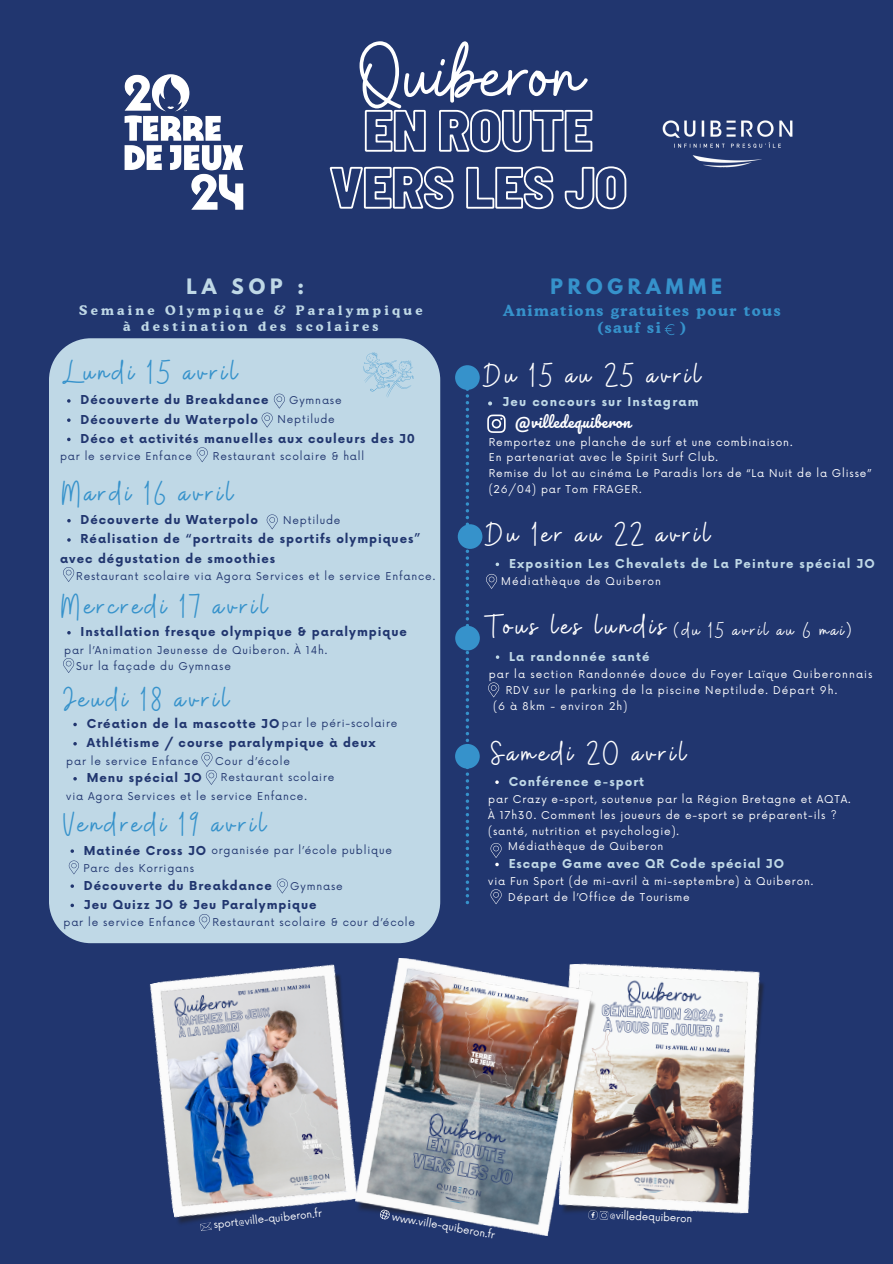
<style>
.page{position:relative;width:893px;height:1264px;background:#fff}
.page>*{position:absolute;margin:0;border:0;box-sizing:border-box;transform-origin:0 0}
.t1{font:93.3px "Buffalo";color:#fff}
.t2{font:33.9px "Buffalo";letter-spacing:.1em;color:#3692cb}
.t3{font:33.9px "Buffalo";letter-spacing:.1em;color:#fff}
.t4{font:22.5px "Buffalo";letter-spacing:.1em;color:#fff}
.t5{font:700 18.9px "League Spartan";letter-spacing:.255em;color:#3692cb}
.t6{font:700 18.9px "League Spartan";color:#bfd8e6}
.t7{font:700 15px "Cooper BT";letter-spacing:.1em;color:#3692cb}
.t8{font:15px "Pacifico";letter-spacing:.035em;color:#fff}
.t9{font:700 13.05px/16.4px "Cooper BT";letter-spacing:.255em;color:#bfd8e6;text-align:center}
.t10{font:700 12px "Now";letter-spacing:.08em;color:#21366f}
.t11{font:700 12px "Now";letter-spacing:.1em;color:#bfd8e6}
.t12{font:700 12px "Now";letter-spacing:.08em;color:#bfd8e6}
.t13{font:10.5px "Now";letter-spacing:.08em;color:#21366f}
.t14{font:10.5px/15.8px "Now";letter-spacing:.08em;color:#fff}
.t15{font:10.5px "Now";letter-spacing:.1em;color:#fff}
.t16{font:10.05px "Now";color:#fff}
</style>
<div class="page">
<div style="left:0;top:0;width:892px;height:1263px;background:#21366f"></div>
<div style="left:49px;top:338px;width:391px;height:605px;background:#bfd8e6"></div>
<img style="left:121px;top:940px;width:272px;height:284px">
<img style="left:599px;top:964px;width:165px;height:256px">
<img style="left:354px;top:956px;width:245px;height:280px">
<svg style="left:378px;top:1208px;width:13px;height:12px"></svg>
<svg style="left:588px;top:1209px;width:20px;height:10px"></svg>
<svg style="left:73px;top:722px;width:4px;height:4px"></svg>
<svg style="left:73px;top:742px;width:4px;height:3px"></svg>
<svg style="left:73px;top:777px;width:4px;height:3px"></svg>
<svg style="left:201px;top:752px;width:16px;height:32px"></svg>
<svg style="left:67px;top:631px;width:4px;height:3px"></svg>
<svg style="left:63px;top:658px;width:11px;height:15px"></svg>
<svg style="left:67px;top:399px;width:4px;height:3px"></svg>
<svg style="left:67px;top:418px;width:4px;height:4px"></svg>
<svg style="left:67px;top:437px;width:4px;height:4px"></svg>
<svg style="left:197px;top:447px;width:11px;height:15px"></svg>
<svg style="left:261px;top:393px;width:24px;height:34px"></svg>
<svg style="left:67px;top:519px;width:4px;height:3px"></svg>
<svg style="left:67px;top:538px;width:4px;height:3px"></svg>
<svg style="left:70px;top:849px;width:4px;height:3px"></svg>
<svg style="left:70px;top:884px;width:4px;height:3px"></svg>
<svg style="left:70px;top:903px;width:4px;height:4px"></svg>
<svg style="left:69px;top:860px;width:10px;height:14px"></svg>
<svg style="left:277px;top:878px;width:11px;height:15px"></svg>
<svg style="left:267px;top:514px;width:11px;height:15px"></svg>
<svg style="left:63px;top:567px;width:11px;height:15px"></svg>
<svg style="left:490px;top:843px;width:11px;height:23px"></svg>
<svg style="left:490px;top:889px;width:11px;height:15px"></svg>
<svg style="left:495px;top:562px;width:4px;height:4px"></svg>
<svg style="left:486px;top:574px;width:11px;height:15px"></svg>
<svg style="left:496px;top:655px;width:3px;height:4px"></svg>
<svg style="left:488px;top:682px;width:11px;height:15px"></svg>
<svg style="left:488px;top:401px;width:4px;height:4px"></svg>
<svg style="left:487px;top:414px;width:18px;height:18px"></svg>
<div style="left:457px;top:524px;width:25px;height:25px;background:#3692cb;border-radius:50%"></div>
<div style="left:455px;top:744px;width:24px;height:24px;background:#3692cb;border-radius:50%"></div>
<img style="left:662px;top:120px;width:131px;height:48px">
<svg style="left:364px;top:109px;width:229px;height:44px"></svg>
<svg style="left:329px;top:166px;width:298px;height:44px"></svg>
<img style="left:124px;top:74px;width:120px;height:136px">
<svg style="left:199px;top:914px;width:11px;height:14px"></svg>
<svg style="left:664px;top:324px;width:10px;height:11px"></svg>
<svg style="left:200px;top:1221px;width:12px;height:10px"></svg>
<div style="left:455px;top:626px;width:25px;height:24px;background:#3692cb;border-radius:50%"></div>
<svg style="left:455px;top:365px;width:24px;height:25px"></svg>
<svg style="left:459px;top:367px;width:19px;height:537px"></svg>
<svg style="left:363px;top:352px;width:50px;height:45px;background:#b3d1e3"></svg>
<h4 class="t1" style="left:359px;top:15px;width:225px">Quiberon</h4>
<h3 class="t6" style="left:186px;top:277px;width:119px">LA SOP :</h3>
<p class="t9" style="left:79px;top:301px;width:345px">Semaine Olympique &amp; Paralympique à destination des scolaires</p>
<h3 class="t2" style="left:63px;top:350px;width:175px">Lundi 15 avril</h3>
<p class="t10" style="left:80px;top:393px;width:190px">Découverte du Breakdance</p>
<h3 class="t10" style="left:80px;top:413px;width:179px">Découverte du Waterpolo</h3>
<p class="t10" style="left:80px;top:432px;width:336px">Déco et activités manuelles aux couleurs des J0</p>
<p class="t13" style="left:60px;top:451px;width:133px">par le service Enfance</p>
<p class="t13" style="left:213px;top:451px;width:153px">Restaurant scolaire &amp; hall</p>
<p class="t2" style="left:62px;top:470px;width:172px">Mardi 16 avril</p>
<p class="t10" style="left:81px;top:513px;width:179px">Découverte du Waterpolo</p>
<p class="t10" style="left:81px;top:532px;width:341px">Réalisation de “portraits de sportifs olympiques”</p>
<p class="t10" style="left:60px;top:552px;width:216px">avec dégustation de smoothies</p>
<p class="t13" style="left:76px;top:570px;width:360px">Restaurant scolaire via Agora Services et le service Enfance.</p>
<p class="t13" style="left:289px;top:394px;width:54px">Gymnase</p>
<p class="t13" style="left:277px;top:413px;width:59px">Neptilude</p>
<p class="t13" style="left:283px;top:514px;width:59px">Neptilude</p>
<p class="t2" style="left:62px;top:584px;width:207px">Mercredi 17 avril</p>
<h3 class="t10" style="left:81px;top:625px;width:328px">Installation fresque olympique &amp; paralympique</h3>
<p class="t13" style="left:64px;top:644px;width:264px">par l’Animation Jeunesse de Quiberon. À 14h.</p>
<h3 class="t13" style="left:76px;top:660px;width:156px">Sur la façade du Gymnase</h3>
<p class="t2" style="left:63px;top:677px;width:167px">Jeudi 18 avril</p>
<p class="t13" style="left:282px;top:716px;width:117px">par le péri-scolaire</p>
<h5 class="t10" style="left:87px;top:717px;width:194px">Création de la mascotte JO</h5>
<h6 class="t10" style="left:87px;top:736px;width:290px">Athlétisme / course paralympique à deux</h6>
<p class="t13" style="left:66px;top:755px;width:133px">par le service Enfance</p>
<p class="t13" style="left:215px;top:755px;width:76px">Cour d’école</p>
<p class="t10" style="left:87px;top:771px;width:117px">Menu spécial JO</p>
<p class="t13" style="left:66px;top:790px;width:242px">via Agora Services et le service Enfance.</p>
<p class="t13" style="left:221px;top:771px;width:115px">Restaurant scolaire</p>
<p class="t2" style="left:63px;top:802px;width:203px">Vendredi 19 avril</p>
<p class="t13" style="left:211px;top:844px;width:182px">organisée par l’école publique</p>
<p class="t10" style="left:84px;top:843px;width:124px">Matinée Cross JO</p>
<h3 class="t13" style="left:83px;top:862px;width:112px">Parc des Korrigans</h3>
<p class="t10" style="left:84px;top:878px;width:190px">Découverte du Breakdance</p>
<p class="t10" style="left:84px;top:898px;width:234px">Jeu Quizz JO &amp; Jeu Paralympique</p>
<p class="t13" style="left:63px;top:916px;width:133px">par le service Enfance</p>
<p class="t13" style="left:212px;top:916px;width:204px">Restaurant scolaire &amp; cour d’école</p>
<h3 class="t13" style="left:290px;top:880px;width:54px">Gymnase</h3>
<p class="t5" style="left:550px;top:277px;width:173px">PROGRAMME</p>
<p class="t7" style="left:503px;top:301px;width:279px">Animations gratuites pour tous</p>
<p class="t7" style="left:597px;top:318px;width:65px">(sauf si</p>
<p class="t7" style="left:680px;top:318px;width:7px">)</p>
<p class="t3" style="left:484px;top:353px;width:218px">Du 15 au 25 avril</p>
<p class="t11" style="left:502px;top:395px;width:198px">Jeu concours sur Instagram</p>
<p class="t8" style="left:515px;top:413px;width:117px">@villedequiberon</p>
<h3 class="t14" style="left:489px;top:434px;width:305px">Remportez une planche de surf et une combinaison.</h3>
<p class="t14" style="left:489px;top:450px;width:231px">En partenariat avec le Spirit Surf Club.</p>
<p class="t14" style="left:489px;top:466px;width:384px">Remise du lot au cinéma Le Paradis lors de “La Nuit de la Glisse” (26/04) par Tom FRAGER.</p>
<p class="t3" style="left:486px;top:512px;width:225px">Du 1er au 22 avril</p>
<p class="t11" style="left:509px;top:557px;width:367px">Exposition Les Chevalets de La Peinture spécial JO</p>
<p class="t15" style="left:501px;top:575px;width:161px">Médiathèque de Quiberon</p>
<p class="t3" style="left:486px;top:604px;width:181px">Tous les lundis</p>
<p class="t4" style="left:673px;top:615px;width:179px">(du 15 avril au 6 mai)</p>
<p class="t11" style="left:509px;top:650px;width:142px">La randonnée santé</p>
<p class="t15" style="left:489px;top:668px;width:385px">par la section Randonnée douce du Foyer Laïque Quiberonnais</p>
<p class="t15" style="left:505px;top:684px;width:333px">RDV sur le parking de la piscine Neptilude. Départ 9h.</p>
<p class="t15" style="left:493px;top:700px;width:136px">(6 à 8km - environ 2h)</p>
<p class="t3" style="left:491px;top:731px;width:196px">Samedi 20 avril</p>
<p class="t12" style="left:508px;top:775px;width:137px">Conférence e-sport</p>
<p class="t14" style="left:488px;top:792px;width:364px">par Crazy e-sport, soutenue par la Région Bretagne et AQTA.</p>
<p class="t14" style="left:488px;top:807px;width:350px">À 17h30. Comment les joueurs de e-sport se préparent-ils ? (santé, nutrition et psychologie).</p>
<p class="t14" style="left:508px;top:839px;width:157px">Médiathèque de Quiberon</p>
<p class="t12" style="left:508px;top:857px;width:277px">Escape Game avec QR Code spécial JO</p>
<p class="t14" style="left:488px;top:874px;width:326px">via Fun Sport (de mi-avril à mi-septembre) à Quiberon.</p>
<p class="t14" style="left:508px;top:890px;width:183px">Départ de l’Office de Tourisme</p>
<p class="t16" style="left:213px;top:1218px;width:110px;rotate:-6deg">sport@ville-quiberon.fr</p>
<p class="t16" style="left:609px;top:1209px;width:84px;rotate:2deg">@villedequiberon</p>
<p class="t16" style="left:393px;top:1211px;width:106px;rotate:10deg">www.ville-quiberon.fr</p>
</div>
